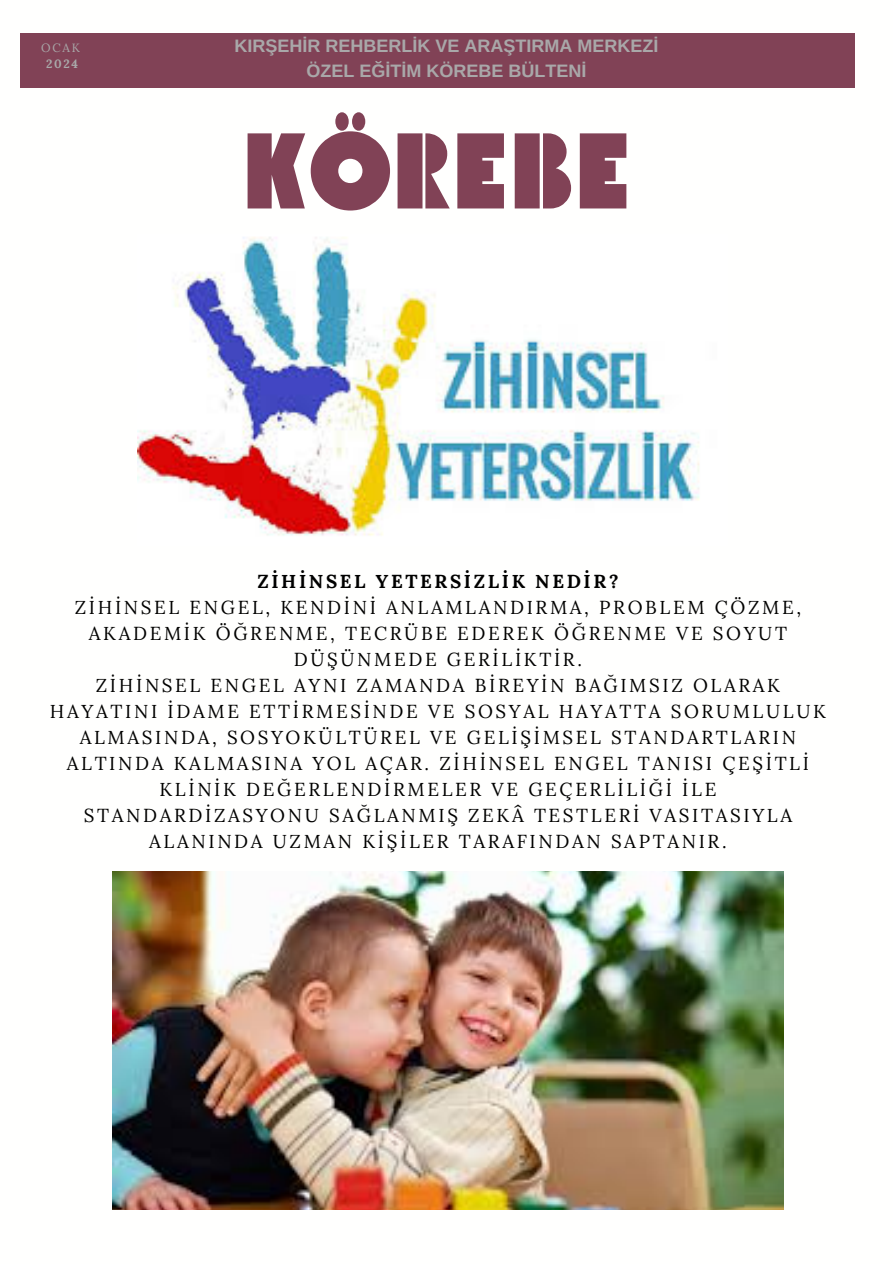
<style>
.page{position:relative;width:893px;height:1264px;background:#fff}
.page>*{position:absolute;margin:0;border:0;box-sizing:border-box;transform-origin:0 0}
.t1{font:107.55px "ST Druzhba";color:#814256}
.t2{font:18.75px/26px "Lora";letter-spacing:.14em;color:#000;text-align:center}
.t3{font:700 18.75px "Lora";letter-spacing:.14em;color:#000}
.t4{font:700 18px/24.8px "Arimo";color:#a9a8a9;text-align:center}
.t5{font:12px "Lora";color:#a9a8a9}
.t6{font:700 12px "Lora";color:#a9a8a9}
</style>
<div class="page">
<div style="left:20px;top:33px;width:834px;height:54px;background:#814256"></div>
<img style="left:137px;top:237px;width:563px;height:299px">
<img style="left:113px;top:871px;width:670px;height:338px">
<p class="t5" style="left:41px;top:40px;width:40px">OCAK</p>
<h1 class="t6" style="left:46px;top:56px;width:34px">2024</h1>
<p class="t4" style="left:234px;top:33px;width:425px">KIRŞEHİR REHBERLİK VE ARAŞTIRMA MERKEZİ<br>ÖZEL EĞİTİM KÖREBE BÜLTENİ</p>
<p class="t1" style="left:242px;top:107px;width:391px">KÖREBE</p>
<p class="t3" style="left:257px;top:569px;width:362px">ZİHİNSEL YETERSİZLİK NEDİR?</p>
<p class="t2" style="left:50px;top:594px;width:777px">ZİHİNSEL ENGEL, KENDİNİ ANLAMLANDIRMA, PROBLEM ÇÖZME, AKADEMİK ÖĞRENME, TECRÜBE EDEREK ÖĞRENME VE SOYUT DÜŞÜNMEDE GERİLİKTİR.<br>ZİHİNSEL ENGEL AYNI ZAMANDA BİREYİN BAĞIMSIZ OLARAK HAYATINI İDAME ETTİRMESİNDE VE SOSYAL HAYATTA SORUMLULUK ALMASINDA, SOSYOKÜLTÜREL VE GELİŞİMSEL STANDARTLARIN ALTINDA KALMASINA YOL AÇAR. ZİHİNSEL ENGEL TANISI ÇEŞİTLİ KLİNİK DEĞERLENDİRMELER VE GEÇERLİLİĞİ İLE STANDARDİZASYONU SAĞLANMIŞ ZEKÂ TESTLERİ VASITASIYLA ALANINDA UZMAN KİŞİLER TARAFINDAN SAPTANIR.</p>
</div>
